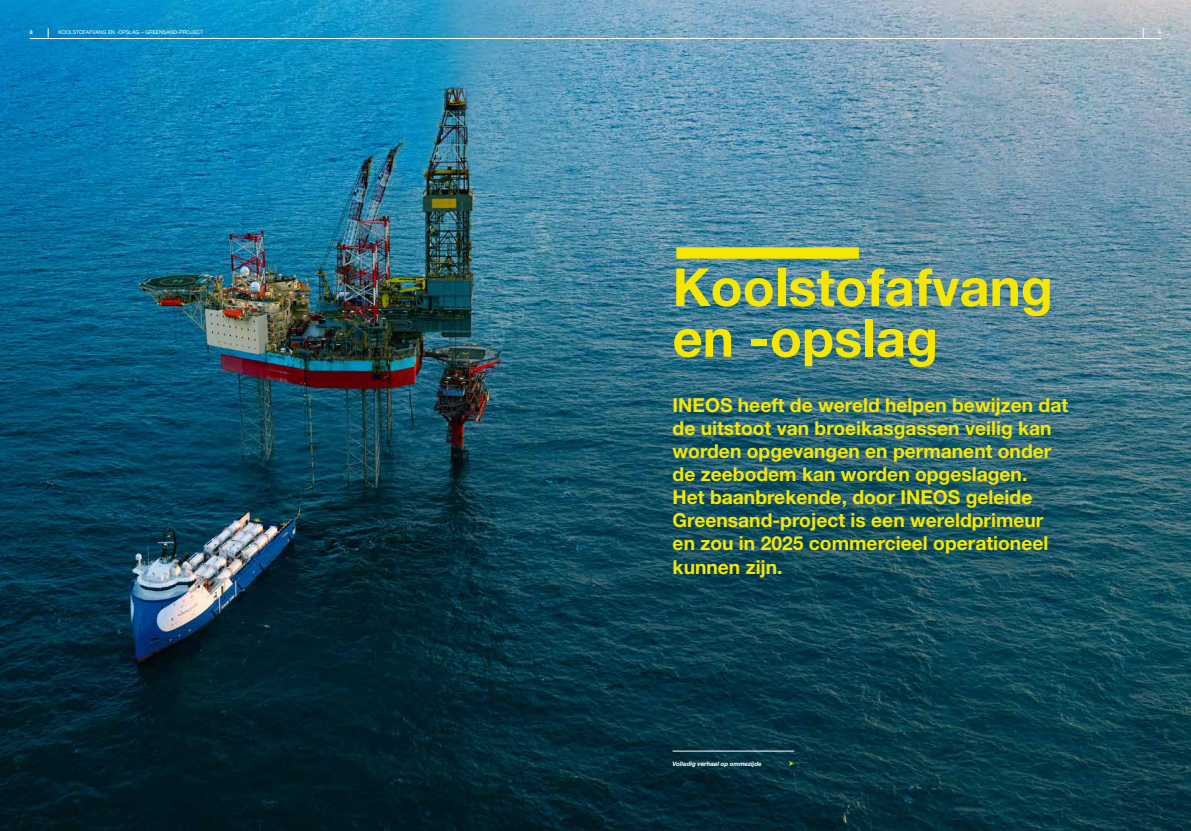
<style>
.page{position:relative;width:1191px;height:831px;background:#fff}
.page>*{position:absolute;margin:0;border:0;box-sizing:border-box;transform-origin:0 0}
.t1{font:700 52.5px/50.8px "Helvetica Neue LT Pro";color:#f6e700}
.t2{font:700 19.25px/23.1px "Helvetica Neue LT Pro";color:#f6e700}
.t3{font:italic 700 6.12px "Helvetica Neue LT Pro";color:#fff}
.t4{font:5.25px "Helvetica Neue LT Pro";color:#fff}
.t5{font:700 5.25px "Helvetica Neue LT Pro";color:#fff}
</style>
<div class="page">
<img style="left:0;top:0;width:1191px;height:831px">
<hr style="left:672px;top:751px;width:122px;height:1px;background:#fff">
<div style="left:676px;top:247px;width:182px;height:12px;background:#f6e700"></div>
<hr style="left:30px;top:38px;width:1038px;height:1px;background:#fff">
<hr style="left:1068px;top:38px;width:93px;height:1px;background:#fff">
<svg style="left:789px;top:760px;width:4px;height:6px"></svg>
<p class="t5" style="left:30px;top:29px;width:4px">8</p>
<p class="t4" style="left:58px;top:29px;width:146px">KOOLSTOFAFVANG EN -OPSLAG – GREENSAND-PROJECT</p>
<p class="t5" style="left:1158px;top:29px;width:4px">9</p>
<h1 class="t1" style="left:672px;top:261px;width:382px">Koolstofafvang en -opslag</h1>
<p class="t2" style="left:672px;top:393px;width:397px">INEOS heeft de wereld helpen bewijzen dat de uitstoot van broeikasgassen veilig kan worden opgevangen en permanent onder de zeebodem kan worden opgeslagen.<br>Het baanbrekende, door INEOS geleide Greensand-project is een wereldprimeur en zou in 2025 commercieel operationeel kunnen zijn.</p>
<p class="t3" style="left:672px;top:760px;width:91px">Volledig verhaal op ommezijde</p>
</div>
